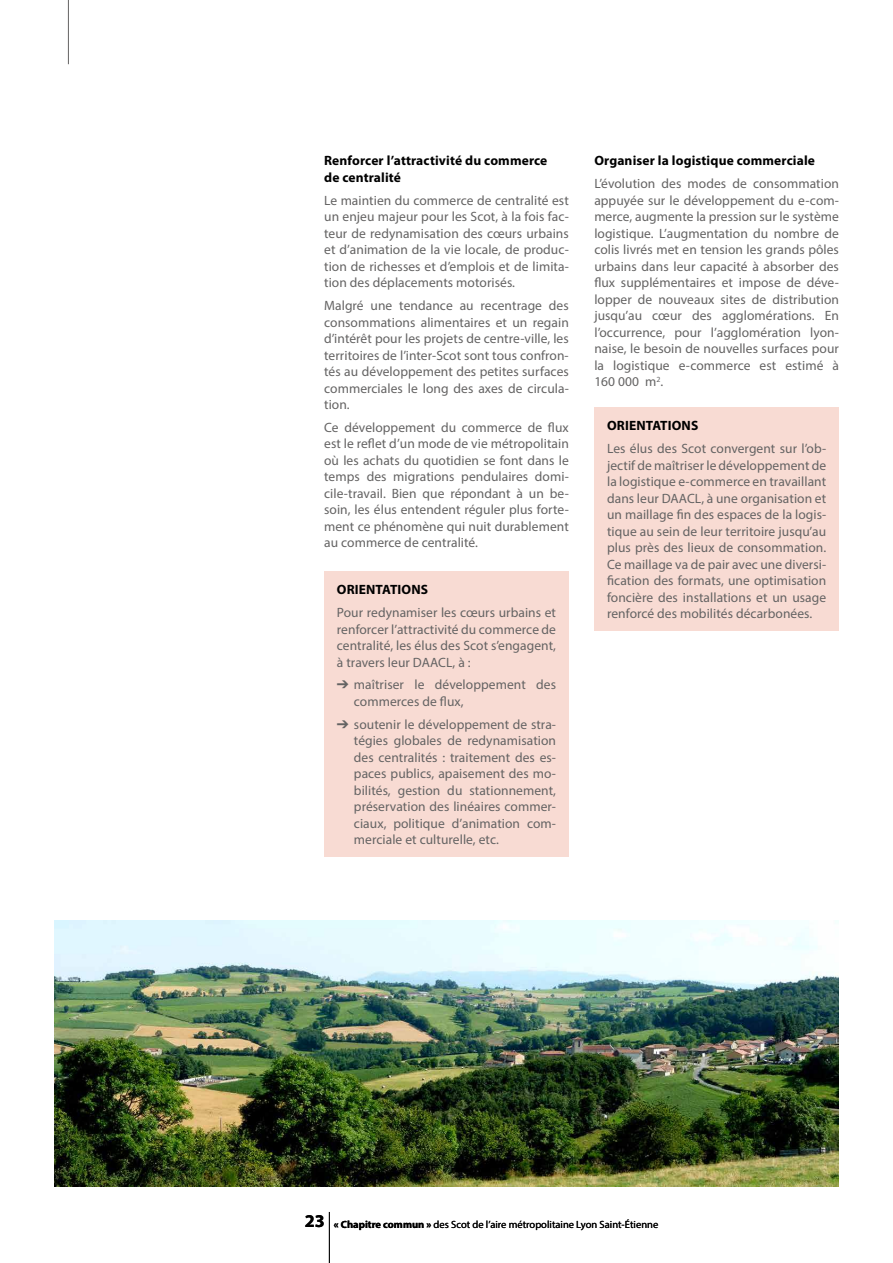
<style>
.page{position:relative;width:893px;height:1263px;background:#fff}
.page>*{position:absolute;margin:0;border:0;box-sizing:border-box;transform-origin:0 0}
.t1{font:700 18px "Myriad Pro";color:#000}
.t2{font:13.5px/16.5px "Myriad Pro";letter-spacing:.005em;color:#646363;text-align:justify}
.t3{font:700 13.5px/16.5px "Myriad Pro";letter-spacing:.01em;color:#000}
.t4{font:10.5px "Myriad Pro";color:#000}
.s1{font-weight:700}
</style>
<div class="page">
<hr style="left:329px;top:1212px;width:1px;height:51px;background:#000">
<hr style="left:68px;top:0;width:1px;height:64px;background:#646363">
<div style="left:324px;top:571px;width:245px;height:286px;background:#f8dbd3"></div>
<div style="left:594px;top:407px;width:245px;height:224px;background:#f8dbd3"></div>
<img style="left:54px;top:921px;width:785px;height:265px">
<p class="t3" style="left:324px;top:152px;width:225px">Renforcer l’attractivité du commerce de centralité</p>
<p class="t2" style="left:324px;top:192px;width:246px">Le maintien du commerce de centralité est un enjeu majeur pour les Scot, à la fois fac&shy;teur de redynamisation des cœurs urbains et d’animation de la vie locale, de produc&shy;tion de richesses et d’emplois et de limita&shy;tion des déplacements motorisés.</p>
<p class="t2" style="left:324px;top:297px;width:246px">Malgré une tendance au recentrage des consommations alimentaires et un regain d’intérêt pour les projets de centre-ville, les territoires de l’inter-Scot sont tous confron&shy;tés au développement des petites surfaces commerciales le long des axes de circula&shy;tion.</p>
<p class="t2" style="left:324px;top:419px;width:246px">Ce développement du commerce de flux est le reflet d’un mode de vie métropolitain où les achats du quotidien se font dans le temps des migrations pendulaires domi&shy;cile-travail. Bien que répondant à un be&shy;soin, les élus entendent réguler plus forte&shy;ment ce phénomène qui nuit durablement au commerce de centralité.</p>
<p class="t3" style="left:337px;top:581px;width:93px">ORIENTATIONS</p>
<p class="t2" style="left:337px;top:604px;width:221px">Pour redynamiser les cœurs urbains et renforcer l’attractivité du commerce de centralité, les élus des Scot s’engagent, à travers leur DAACL, à :</p>
<p class="t2" style="left:354px;top:676px;width:204px;text-indent:-17px">➔ maîtriser le développement des commerces de flux,</p>
<p class="t2" style="left:354px;top:716px;width:204px;text-indent:-17px">➔ soutenir le développement de stra&shy;tégies globales de redynamisation des centralités : traitement des es&shy;paces publics, apaisement des mo&shy;bilités, gestion du stationnement, préservation des linéaires commer&shy;ciaux, politique d’animation com&shy;merciale et culturelle, etc.</p>
<p class="t3" style="left:594px;top:152px;width:222px">Organiser la logistique commerciale</p>
<p class="t2" style="left:594px;top:175px;width:246px">L’évolution des modes de consommation appuyée sur le développement du e-com&shy;merce, augmente la pression sur le système logistique. L’augmentation du nombre de colis livrés met en tension les grands pôles urbains dans leur capacité à absorber des flux supplémentaires et impose de déve&shy;lopper de nouveaux sites de distribution jusqu’au cœur des agglomérations. En l’occurrence, pour l’agglomération lyon&shy;naise, le besoin de nouvelles surfaces pour la logistique e-commerce est estimé à 160 000 m<sup>2</sup>.</p>
<p class="t3" style="left:607px;top:417px;width:93px">ORIENTATIONS</p>
<p class="t2" style="left:607px;top:440px;width:221px">Les élus des Scot convergent sur l’ob&shy;jectif de maîtriser le développement de la logistique e-commerce en travaillant dans leur DAACL, à une organisation et un maillage fin des espaces de la logis&shy;tique au sein de leur territoire jusqu’au plus près des lieux de consommation.<br>Ce maillage va de pair avec une diversi&shy;fication des formats, une optimisation foncière des installations et un usage renforcé des mobilités décarbonées.</p>
<h1 class="t1" style="left:305px;top:1209px;width:21px">23</h1>
<p class="t4" style="left:334px;top:1218px;width:326px"><span class="s1">« Chapitre commun »</span> des Scot de l’aire métropolitaine Lyon Saint-Étienne</p>
</div>
